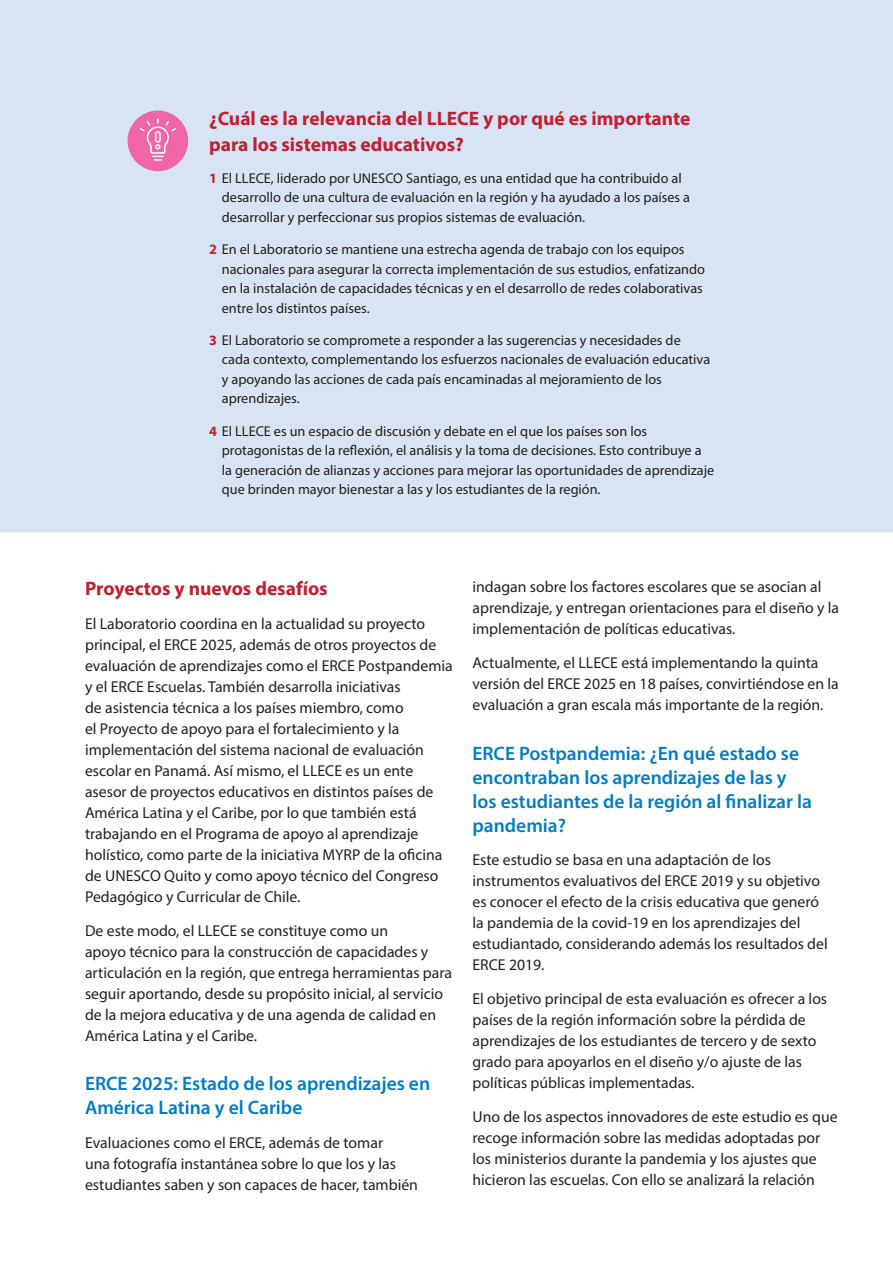
<style>
.page{position:relative;width:893px;height:1263px;background:#fff}
.page>*{position:absolute;margin:0;border:0;box-sizing:border-box;transform-origin:0 0}
.uns-subtitle2{font:600 19.5px/24px "Myriad Pro";color:#007cc2}
.uns-subtitle1{font:700 19.5px/25.5px "Myriad Pro";color:#c21f32}
.uns-body-columns{font:15.75px/21px "Myriad Pro";color:#231f20}
.t1{font:14.25px/19.5px "Myriad Pro";color:#231f20}
.s1{font-weight:700;color:#c21f32}
</style>
<div class="page">
<div style="left:0;top:0;width:893px;height:532px;background:#d8e4f3"></div>
<div style="left:128px;top:111px;width:59px;height:59px;background:#f166a7;border-radius:50%"></div>
<div style="left:128px;top:111px;width:60px;height:60px;border:2px solid #f166a7;border-radius:50%"></div>
<svg style="left:140px;top:119px;width:36px;height:42px"></svg>
<p class="uns-subtitle1" style="left:209px;top:105px;width:483px">¿Cuál es la relevancia del LLECE y por qué es importante para los sistemas educativos?</p>
<p class="t1" style="left:222px;top:168px;width:470px;text-indent:-13px"><span class="s1">1</span> El LLECE, liderado por UNESCO Santiago, es una entidad que ha contribuido al desarrollo de una cultura de evaluación en la región y ha ayudado a los países a desarrollar y perfeccionar sus propios sistemas de evaluación.</p>
<p class="t1" style="left:222px;top:239px;width:485px;text-indent:-13px"><span class="s1">2</span> En el Laboratorio se mantiene una estrecha agenda de trabajo con los equipos nacionales para asegurar la correcta implementación de sus estudios, enfatizando en la instalación de capacidades técnicas y en el desarrollo de redes colaborativas entre los distintos países.</p>
<p class="t1" style="left:222px;top:330px;width:490px;text-indent:-13px"><span class="s1">3</span> El Laboratorio se compromete a responder a las sugerencias y necesidades de cada contexto, complementando los esfuerzos nacionales de evaluación educativa y apoyando las acciones de cada país encaminadas al mejoramiento de los aprendizajes.</p>
<p class="t1" style="left:222px;top:421px;width:494px;text-indent:-13px"><span class="s1">4</span> El LLECE es un espacio de discusión y debate en el que los países son los protagonistas de la reflexión, el análisis y la toma de decisiones. Esto contribuye a la generación de alianzas y acciones para mejorar las oportunidades de aprendizaje que brinden mayor bienestar a las y los estudiantes de la región.</p>
<p class="uns-subtitle1" style="left:85px;top:575px;width:244px">Proyectos y nuevos desafíos</p>
<p class="uns-body-columns" style="left:85px;top:613px;width:369px">El Laboratorio coordina en la actualidad su proyecto principal, el ERCE 2025, además de otros proyectos de evaluación de aprendizajes como el ERCE Postpandemia y el ERCE Escuelas. También desarrolla iniciativas<br>de asistencia técnica a los países miembro, como<br>el Proyecto de apoyo para el fortalecimiento y la implementación del sistema nacional de evaluación escolar en Panamá. Así mismo, el LLECE es un ente asesor de proyectos educativos en distintos países de América Latina y el Caribe, por lo que también está trabajando en el Programa de apoyo al aprendizaje holístico, como parte de la iniciativa MYRP de la oficina de UNESCO Quito y como apoyo técnico del Congreso Pedagógico y Curricular de Chile.</p>
<p class="uns-body-columns" style="left:85px;top:920px;width:369px">De este modo, el LLECE se constituye como un<br>apoyo técnico para la construcción de capacidades y articulación en la región, que entrega herramientas para seguir aportando, desde su propósito inicial, al servicio de la mejora educativa y de una agenda de calidad en América Latina y el Caribe.</p>
<p class="uns-subtitle2" style="left:85px;top:1071px;width:347px">ERCE 2025: Estado de los aprendizajes en<br>América Latina y el Caribe</p>
<p class="uns-body-columns" style="left:85px;top:1132px;width:334px">Evaluaciones como el ERCE, además de tomar<br>una fotografía instantánea sobre lo que los y las estudiantes saben y son capaces de hacer, también</p>
<p class="uns-body-columns" style="left:472px;top:576px;width:368px">indagan sobre los factores escolares que se asocian al aprendizaje, y entregan orientaciones para el diseño y la implementación de políticas educativas.</p>
<p class="uns-body-columns" style="left:472px;top:652px;width:368px">Actualmente, el LLECE está implementando la quinta versión del ERCE 2025 en 18 países, convirtiéndose en la evaluación a gran escala más importante de la región.</p>
<p class="uns-subtitle2" style="left:472px;top:740px;width:341px">ERCE Postpandemia: ¿En qué estado se encontraban los aprendizajes de las y los estudiantes de la región al finalizar la pandemia?</p>
<p class="uns-body-columns" style="left:472px;top:849px;width:357px">Este estudio se basa en una adaptación de los instrumentos evaluativos del ERCE 2019 y su objetivo es conocer el efecto de la crisis educativa que generó la pandemia de la covid-19 en los aprendizajes del estudiantado, considerando además los resultados del ERCE 2019.</p>
<p class="uns-body-columns" style="left:472px;top:988px;width:356px">El objetivo principal de esta evaluación es ofrecer a los países de la región información sobre la pérdida de aprendizajes de los estudiantes de tercero y de sexto grado para apoyarlos en el diseño y/o ajuste de las políticas públicas implementadas.</p>
<p class="uns-body-columns" style="left:472px;top:1106px;width:367px">Uno de los aspectos innovadores de este estudio es que recoge información sobre las medidas adoptadas por los ministerios durante la pandemia y los ajustes que hicieron las escuelas. Con ello se analizará la relación</p>
</div>
